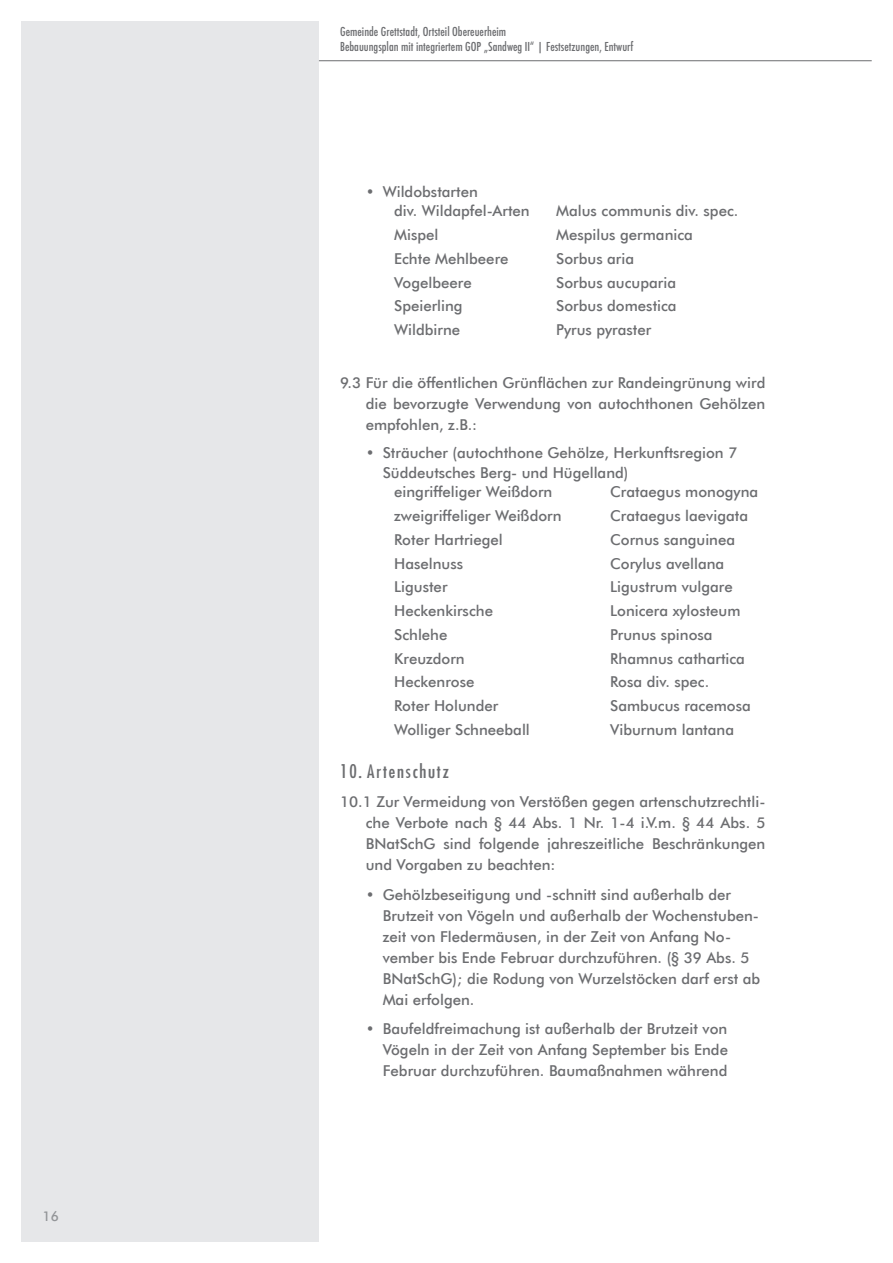
<style>
.page{position:relative;width:893px;height:1263px;background:#fff}
.page>*{position:absolute;margin:0;border:0;box-sizing:border-box;transform-origin:0 0}
.t1{font:condensed 18px "Futura";letter-spacing:.1em;color:#6c6d70}
.t2{font:500 15px/21px "Futura BT";color:#6c6d70;text-align:justify}
.t3{font:500 13.5px "Futura BT";color:#939598}
.t4{font:500 condensed 12px/14.4px "Futura";color:#6c6d70}
</style>
<div class="page">
<div style="left:21px;top:21px;width:298px;height:1221px;background:#e6e7e9"></div>
<hr style="left:319px;top:60px;width:553px;height:1px;background:#6c6d70">
<p class="t3" style="left:43px;top:1207px;width:18px">16</p>
<p class="t4" style="left:340px;top:25px;width:295px">Gemeinde Grettstadt, Ortsteil Obereuerheim<br>Bebauungsplan mit integriertem GOP „Sandweg II“ | Festsetzungen, Entwurf</p>
<p class="t2" style="left:394px;top:182px;width:137px;line-height:19.5px;text-indent:-28px">• Wildobstarten<br>div. Wildapfel-Arten</p>
<p class="t2" style="left:556px;top:200px;width:184px">Malus communis div. spec.</p>
<p class="t2" style="left:394px;top:224px;width:46px">Mispel</p>
<p class="t2" style="left:556px;top:224px;width:138px">Mespilus germanica</p>
<p class="t2" style="left:394px;top:248px;width:116px">Echte Mehlbeere</p>
<p class="t2" style="left:556px;top:248px;width:79px">Sorbus aria</p>
<p class="t2" style="left:394px;top:272px;width:79px">Vogelbeere</p>
<p class="t2" style="left:556px;top:272px;width:121px">Sorbus aucuparia</p>
<p class="t2" style="left:394px;top:295px;width:70px">Speierling</p>
<p class="t2" style="left:556px;top:295px;width:122px">Sorbus domestica</p>
<p class="t2" style="left:394px;top:319px;width:68px">Wildbirne</p>
<p class="t2" style="left:556px;top:319px;width:97px">Pyrus pyraster</p>
<p class="t2" style="left:366px;top:372px;width:401px;text-indent:-26px">9.3 Für die öffentlichen Grünflächen zur Randeingrünung wird die bevorzugte Verwendung von autochthonen Gehölzen empfohlen, z.B.:</p>
<p class="t2" style="left:366px;top:442px;width:373px">• Sträucher (autochthone Gehölze, Herkunftsregion 7</p>
<p class="t2" style="left:383px;top:462px;width:247px">Süddeutsches Berg- und Hügelland)</p>
<p class="t2" style="left:394px;top:481px;width:160px">eingriffeliger Weißdorn</p>
<p class="t2" style="left:610px;top:481px;width:150px">Crataegus monogyna</p>
<p class="t2" style="left:394px;top:505px;width:169px">zweigriffeliger Weißdorn</p>
<p class="t2" style="left:610px;top:505px;width:139px">Crataegus laevigata</p>
<p class="t2" style="left:394px;top:529px;width:110px">Roter Hartriegel</p>
<p class="t2" style="left:610px;top:529px;width:126px">Cornus sanguinea</p>
<p class="t2" style="left:394px;top:553px;width:71px">Haselnuss</p>
<p class="t2" style="left:610px;top:553px;width:116px">Corylus avellana</p>
<p class="t2" style="left:394px;top:576px;width:55px">Liguster</p>
<p class="t2" style="left:610px;top:576px;width:124px">Ligustrum vulgare</p>
<p class="t2" style="left:394px;top:600px;width:100px">Heckenkirsche</p>
<p class="t2" style="left:610px;top:600px;width:132px">Lonicera xylosteum</p>
<p class="t2" style="left:394px;top:624px;width:55px">Schlehe</p>
<p class="t2" style="left:610px;top:624px;width:104px">Prunus spinosa</p>
<p class="t2" style="left:394px;top:648px;width:72px">Kreuzdorn</p>
<p class="t2" style="left:610px;top:648px;width:136px">Rhamnus cathartica</p>
<p class="t2" style="left:394px;top:671px;width:82px">Heckenrose</p>
<p class="t2" style="left:610px;top:671px;width:100px">Rosa div. spec.</p>
<p class="t2" style="left:394px;top:695px;width:106px">Roter Holunder</p>
<p class="t2" style="left:610px;top:695px;width:142px">Sambucus racemosa</p>
<p class="t2" style="left:394px;top:719px;width:137px">Wolliger Schneeball</p>
<p class="t2" style="left:610px;top:719px;width:125px">Viburnum lantana</p>
<p class="t1" style="left:340px;top:760px;width:110px">10. Artenschutz</p>
<p class="t2" style="left:366px;top:791px;width:401px;text-indent:-26px">10.1 Zur Vermeidung von Verstößen gegen artenschutzrechtli&shy;che Verbote nach § 44 Abs. 1 Nr. 1-4 i.V.m. § 44 Abs. 5<br>BNatSchG sind folgende jahreszeitliche Beschränkungen und Vorgaben zu beachten:</p>
<p class="t2" style="left:383px;top:884px;width:379px;text-align:left;text-indent:-17px">• Gehölzbeseitigung und -schnitt sind außerhalb der Brutzeit von Vögeln und außerhalb der Wochenstuben&shy;zeit von Fledermäusen, in der Zeit von Anfang No&shy;vember bis Ende Februar durchzuführen. (§ 39 Abs. 5<br>BNatSchG); die Rodung von Wurzelstöcken darf erst ab Mai erfolgen.</p>
<p class="t2" style="left:383px;top:1018px;width:347px;text-indent:-17px">• Baufeldfreimachung ist außerhalb der Brutzeit von Vögeln in der Zeit von Anfang September bis Ende Februar durchzuführen. Baumaßnahmen während</p>
</div>
